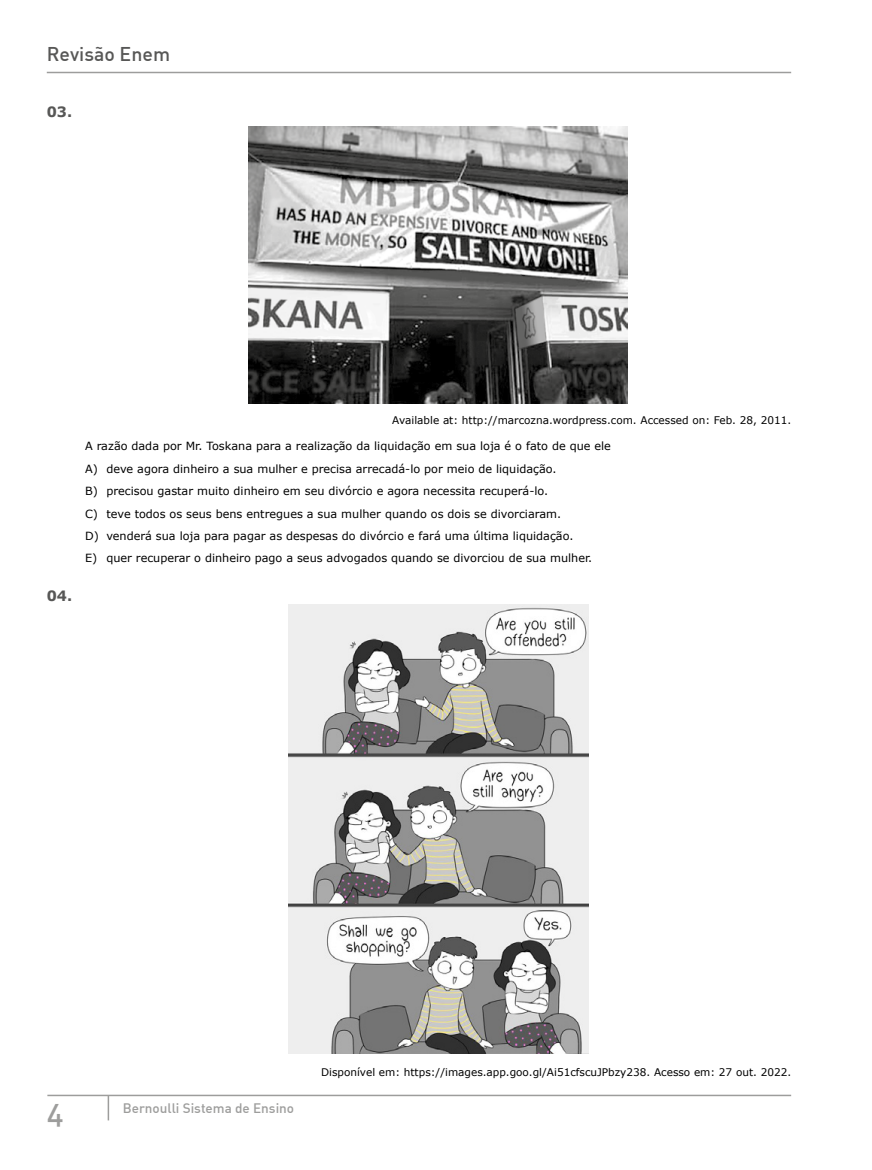
<style>
.page{position:relative;width:872px;height:1170px;background:#fff}
.page>*{position:absolute;margin:0;border:0;box-sizing:border-box;transform-origin:0 0}
.t1{font:500 30px "DIN Alternate";color:#9d9d9c}
.t2{font:500 19.5px "DIN";color:#575756}
.t3{font:700 14.25px "Verdana";color:#575756}
.t4{font:500 13.5px "DIN Alternate";color:#9d9d9c}
.t5{font:11.25px/22.4px "Verdana";color:#000}
.t6{font:10.5px "Verdana";color:#000}
</style>
<div class="page">
<hr style="left:47px;top:72px;width:744px;height:1px;background:#9d9d9c">
<svg style="left:108px;top:1096px;width:1px;height:24px"></svg>
<hr style="left:47px;top:1094px;width:744px;height:2px;background:#9d9d9c">
<img style="left:249px;top:126px;width:378px;height:277px">
<img style="left:288px;top:604px;width:300px;height:449px">
<h2 class="t2" style="left:47px;top:41px;width:125px">Revisão Enem</h2>
<p class="t3" style="left:47px;top:102px;width:27px">03.</p>
<p class="t3" style="left:47px;top:585px;width:27px">04.</p>
<p class="t6" style="left:392px;top:412px;width:400px">Available at: http://marcozna.wordpress.com. Accessed on: Feb. 28, 2011.</p>
<p class="t5" style="left:85px;top:435px;width:527px">A razão dada por Mr. Toskana para a realização da liquidação em sua loja é o fato de que ele A) deve agora dinheiro a sua mulher e precisa arrecadá-lo por meio de liquidação.<br>B) precisou gastar muito dinheiro em seu divórcio e agora necessita recuperá-lo.<br>C) teve todos os seus bens entregues a sua mulher quando os dois se divorciaram.<br>D) venderá sua loja para pagar as despesas do divórcio e fará uma última liquidação.<br>E) quer recuperar o dinheiro pago a seus advogados quando se divorciou de sua mulher.</p>
<p class="t6" style="left:321px;top:1065px;width:472px">Disponível em: https://images.app.goo.gl/Ai51cfscuJPbzy238. Acesso em: 27 out. 2022.</p>
<h1 class="t1" style="left:47px;top:1093px;width:18px">4</h1>
<p class="t4" style="left:123px;top:1099px;width:173px">Bernoulli Sistema de Ensino</p>
</div>
